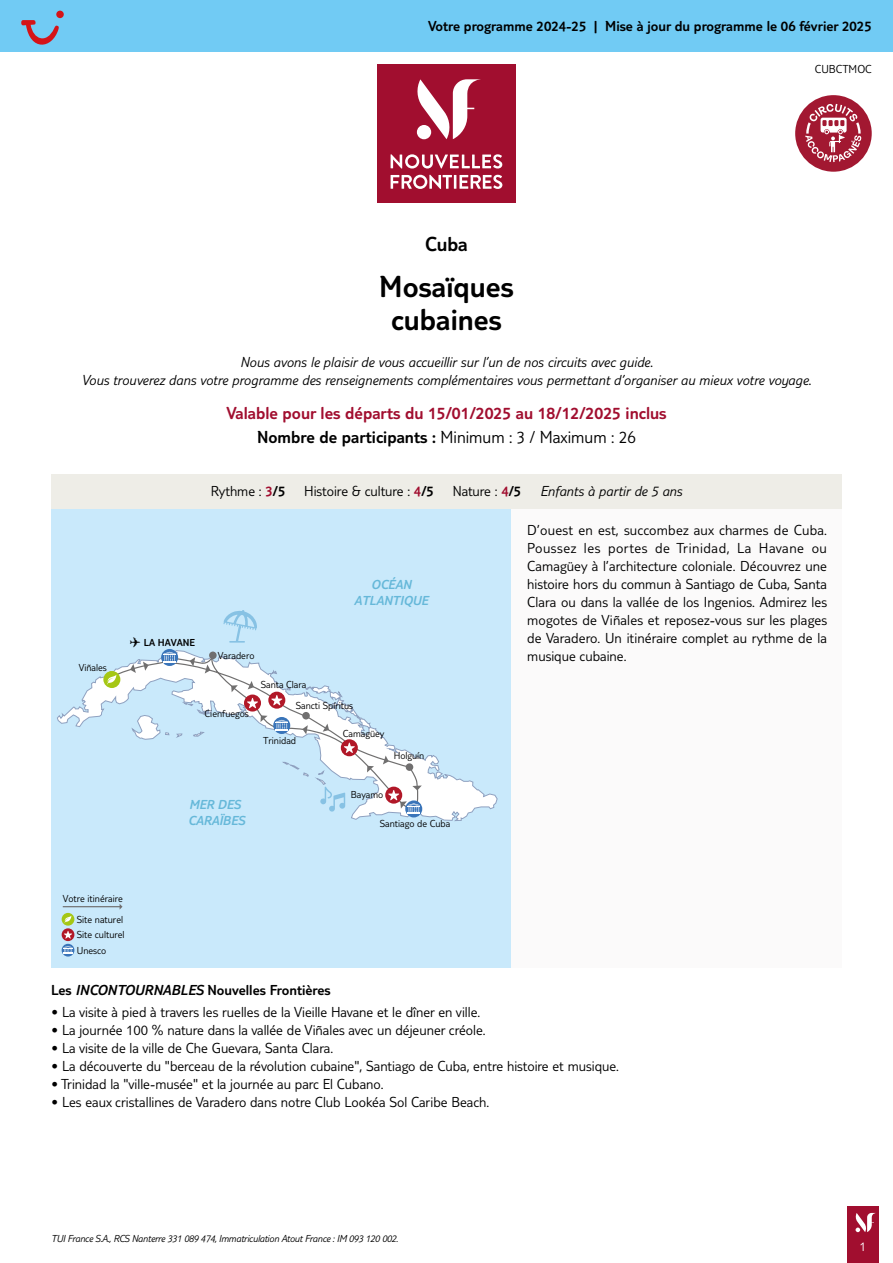
<style>
.page{position:relative;width:893px;height:1263px;background:#fff}
.page>*{position:absolute;margin:0;border:0;box-sizing:border-box;transform-origin:0 0}
.t1{font:300 31.5px/33px "TUI Type";color:#000;text-align:center}
.t2{font:300 21px "TUI Type";color:#000}
.t3{font:300 18px/23.7px "TUI Type";color:#a10e2f;text-align:center}
.t4{font:300 15px/18px "TUI Type";color:#000;text-align:justify}
.t5{font:italic 300 15px/18px "TUI Type";color:#000;text-align:center}
.t6{font:300 15px "TUI Type";color:#000}
.t7{font:italic 300 13.5px/16.2px "TUI Type";color:#66b8d9}
.t8{font:300 13.5px "TUI Type";color:#fff}
.t9{font:300 12px "TUI Type";color:#000}
.t10{font:300 10.5px/20.2px "TUI Type";color:#000;text-align:right}
.t11{font:italic 300 10.5px "TUI Type";letter-spacing:-.02em;color:#000}
.t12{font:300 10.5px "TUI Type";color:#010202}
.s1{color:#000}
.s2{color:#a10e2f}
.s3{font-style:inherit}
.s4{font-style:normal}
.s5{font-style:normal;color:#a10e2f}
.s6{font-style:italic}
</style>
<div class="page">
<div style="left:847px;top:1206px;width:32px;height:57px;background:#a10e2f"></div>
<svg style="left:855px;top:1213px;width:21px;height:19px"></svg>
<div style="left:51px;top:508px;width:791px;height:459px;background:#fbfafa"></div>
<div style="left:0;top:0;width:893px;height:51px;background:#71cbf4"></div>
<div style="left:377px;top:65px;width:139px;height:138px;background:#a10e2f"></div>
<svg style="left:391px;top:154px;width:111px;height:15px"></svg>
<svg style="left:391px;top:175px;width:111px;height:14px"></svg>
<svg style="left:416px;top:79px;width:65px;height:60px"></svg>
<div style="left:51px;top:508px;width:459px;height:459px;background:#c9e9fb"></div>
<svg style="left:57px;top:650px;width:440px;height:171px"></svg>
<svg style="left:103px;top:671px;width:17px;height:17px"></svg>
<div style="left:405px;top:800px;width:17px;height:17px;background:#3974b9;border-radius:50%"></div>
<svg style="left:161px;top:649px;width:17px;height:17px"></svg>
<hr style="left:63px;top:906px;width:57px;height:1px;background:#706f6f">
<svg style="left:62px;top:913px;width:12px;height:13px"></svg>
<svg style="left:65px;top:916px;width:6px;height:7px"></svg>
<div style="left:62px;top:928px;width:12px;height:13px;background:#b11828;border-radius:50%"></div>
<svg style="left:64px;top:931px;width:8px;height:8px"></svg>
<div style="left:62px;top:944px;width:12px;height:12px;background:#3974b9;border-radius:50%"></div>
<svg style="left:63px;top:946px;width:10px;height:8px"></svg>
<svg style="left:223px;top:610px;width:34px;height:33px"></svg>
<svg style="left:107px;top:652px;width:315px;height:162px"></svg>
<div style="left:51px;top:474px;width:791px;height:34px;background:#eeede7"></div>
<svg style="left:21px;top:20px;width:38px;height:25px"></svg>
<div style="left:56px;top:11px;width:8px;height:7px;background:#d51317;border-radius:50%"></div>
<div style="left:795px;top:95px;width:77px;height:77px;background:#a21831;border-radius:50%"></div>
<svg style="left:805px;top:104px;width:56px;height:58px"></svg>
<p class="t6" style="left:428px;top:18px;width:445px">Votre programme 2024-25 | Mise à jour du programme le 06 février 2025</p>
<p class="t9" style="left:815px;top:62px;width:58px">CUBCTMOC</p>
<h2 class="t2" style="left:425px;top:232px;width:44px">Cuba</h2>
<h1 class="t1" style="left:379px;top:269px;width:136px">Mosaïques cubaines</h1>
<p class="t5" style="left:82px;top:353px;width:731px">Nous avons le plaisir de vous accueillir sur l’un de nos circuits avec guide.<br>Vous trouverez dans votre programme des renseignements complémentaires vous permettant d’organiser au mieux votre voyage.</p>
<p class="t3" style="left:226px;top:401px;width:442px">Valable pour les départs du 15/01/2025 au 18/12/2025 inclus<br><span class="s1">Nombre de participants :</span> <span class="s1">Minimum : 3 / Maximum : 26</span></p>
<p class="t10" style="left:79px;top:657px;width:30px">Viñales</p>
<p class="t4" style="left:211px;top:482px;width:76px">Rythme : <span class="s2">3</span><span class="s3">/5</span></p>
<p class="t4" style="left:304px;top:482px;width:131px">Histoire &amp; culture : <span class="s2">4</span><span class="s3">/5</span></p>
<p class="t5" style="left:453px;top:482px;width:231px"><span class="s4">Nature :</span> <span class="s5">4</span><span class="s4">/5</span> Enfants à partir de 5 ans</p>
<p class="t7" style="left:354px;top:576px;width:76px;text-align:center">OCÉAN<br>ATLANTIQUE</p>
<p class="t12" style="left:130px;top:636px;width:67px"><span class="s1">✈</span> LA HAVANE</p>
<p class="t10" style="left:218px;top:645px;width:38px">Varadero</p>
<p class="t10" style="left:205px;top:704px;width:46px">Cienfuegos</p>
<p class="t10" style="left:261px;top:674px;width:47px">Santa Clara</p>
<p class="t10" style="left:296px;top:695px;width:59px">Sancti Spíritus</p>
<p class="t10" style="left:263px;top:730px;width:34px">Trinidad</p>
<p class="t10" style="left:343px;top:723px;width:43px">Camagüey</p>
<p class="t10" style="left:394px;top:745px;width:32px">Holguín</p>
<p class="t4" style="left:527px;top:521px;width:301px">D’ouest en est, succombez aux charmes de Cuba.<br>Poussez les portes de Trinidad, La Havane ou Camagüey à l’architecture coloniale. Découvrez une histoire hors du commun à Santiago de Cuba, Santa Clara ou dans la vallée de los Ingenios. Admirez les mogotes de Viñales et reposez-vous sur les plages de Varadero. Un itinéraire complet au rythme de la musique cubaine.</p>
<p class="t7" style="left:188px;top:796px;width:58px">MER DES<br>CARAÏBES</p>
<p class="t10" style="left:351px;top:784px;width:34px">Bayamo</p>
<p class="t10" style="left:380px;top:813px;width:72px">Santiago de Cuba</p>
<p class="t10" style="left:63px;top:889px;width:62px">Votre itinéraire<br>Site naturel</p>
<p class="t10" style="left:77px;top:927px;width:49px;line-height:15.5px;text-align:left">Site culturel<br>Unesco</p>
<p class="t6" style="left:51px;top:981px;width:281px">Les <span class="s6">INCONTOURNABLES</span> Nouvelles Frontières</p>
<p class="t4" style="left:51px;top:1002px;width:431px">• La visite à pied à travers les ruelles de la Vieille Havane et le dîner en ville.</p>
<p class="t4" style="left:51px;top:1020px;width:436px">• La journée 100 % nature dans la vallée de Viñales avec un déjeuner créole.</p>
<p class="t4" style="left:51px;top:1038px;width:284px">• La visite de la ville de Che Guevara, Santa Clara.</p>
<p class="t4" style="left:51px;top:1056px;width:569px">• La découverte du "berceau de la révolution cubaine", Santiago de Cuba, entre histoire et musique.</p>
<p class="t4" style="left:51px;top:1074px;width:334px">• Trinidad la "ville-musée" et la journée au parc El Cubano.</p>
<p class="t4" style="left:51px;top:1092px;width:440px">• Les eaux cristallines de Varadero dans notre Club Lookéa Sol Caribe Beach.</p>
<p class="t11" style="left:51px;top:1232px;width:349px">TUI France S.A., RCS Nanterre 331 089 474, Immatriculation Atout France : IM 093 120 002.</p>
<p class="t8" style="left:860px;top:1239px;width:8px">1</p>
</div>
